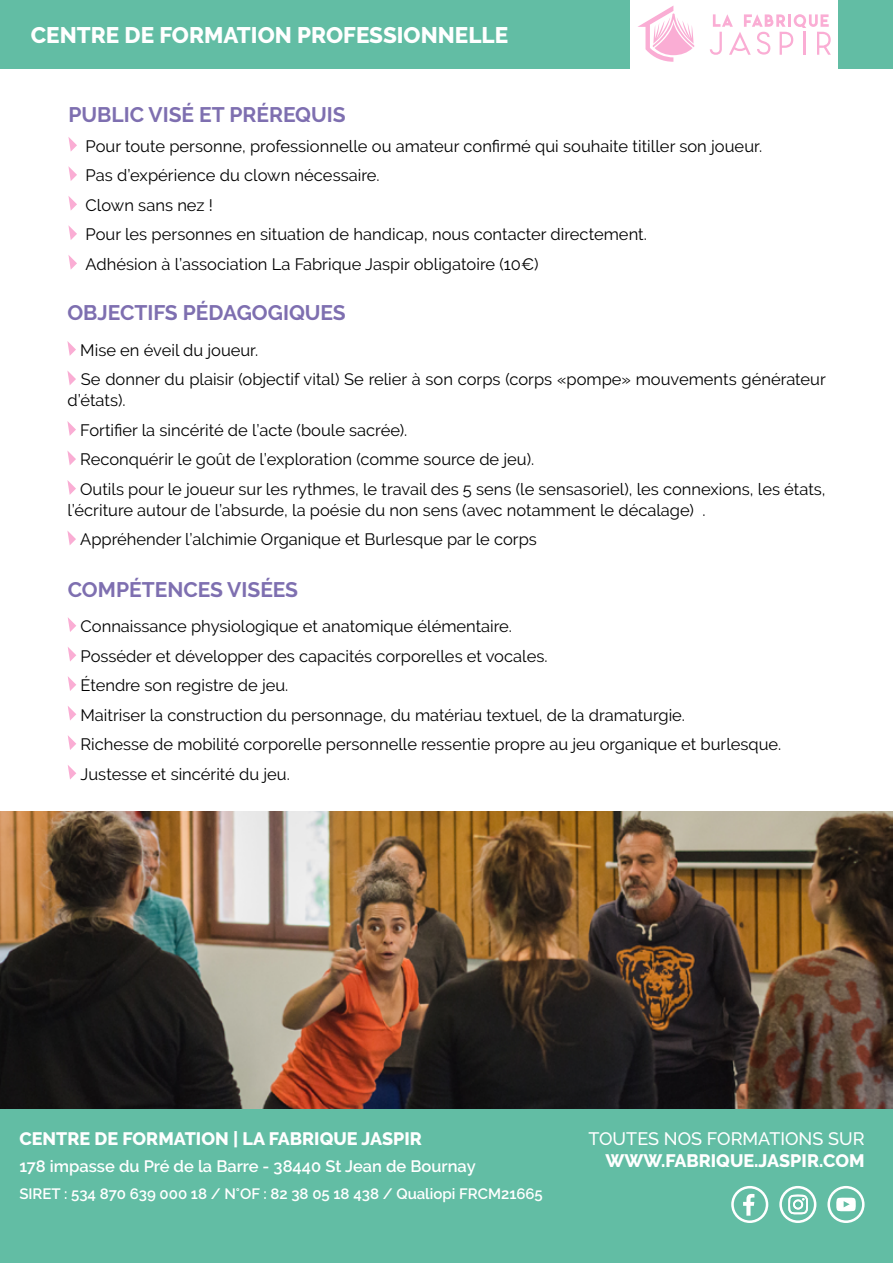
<style>
.page{position:relative;width:893px;height:1263px;background:#fff}
.page>*{position:absolute;margin:0;border:0;box-sizing:border-box;transform-origin:0 0}
.t1{font:800 22.5px "Raleway";color:#fff}
.t2{font:700 21px "Raleway";color:#7e6fb0}
.t3{font:800 18px "Raleway";color:#fff}
.t4{font:500 18px "Raleway";color:#fff}
.t5{font:16.5px/29.5px "Raleway";color:#000}
.t6{font:600 16.5px "Raleway";color:#fff}
.t7{font:600 15px "Raleway";color:#fff}
</style>
<div class="page">
<div style="left:0;top:1108px;width:893px;height:155px;background:#62bda4"></div>
<svg style="left:731px;top:1186px;width:37px;height:37px"></svg>
<svg style="left:779px;top:1186px;width:37px;height:37px"></svg>
<svg style="left:827px;top:1186px;width:37px;height:37px"></svg>
<div style="left:0;top:0;width:629px;height:68px;background:#62bda4"></div>
<div style="left:839px;top:0;width:54px;height:68px;background:#62bda4"></div>
<svg style="left:638px;top:6px;width:56px;height:56px"></svg>
<svg style="left:710px;top:14px;width:121px;height:41px"></svg>
<svg style="left:67px;top:341px;width:9px;height:15px"></svg>
<svg style="left:67px;top:371px;width:9px;height:14px"></svg>
<svg style="left:67px;top:421px;width:9px;height:15px"></svg>
<svg style="left:67px;top:451px;width:9px;height:14px"></svg>
<svg style="left:67px;top:480px;width:9px;height:15px"></svg>
<svg style="left:67px;top:531px;width:9px;height:14px"></svg>
<svg style="left:68px;top:137px;width:9px;height:15px"></svg>
<svg style="left:68px;top:166px;width:9px;height:15px"></svg>
<svg style="left:68px;top:196px;width:9px;height:15px"></svg>
<svg style="left:68px;top:225px;width:9px;height:15px"></svg>
<svg style="left:68px;top:255px;width:9px;height:15px"></svg>
<svg style="left:68px;top:617px;width:8px;height:15px"></svg>
<svg style="left:68px;top:647px;width:8px;height:14px"></svg>
<svg style="left:68px;top:676px;width:8px;height:15px"></svg>
<svg style="left:68px;top:706px;width:8px;height:14px"></svg>
<svg style="left:68px;top:735px;width:8px;height:15px"></svg>
<svg style="left:68px;top:765px;width:8px;height:14px"></svg>
<img style="left:0;top:812px;width:893px;height:296px">
<h1 class="t1" style="left:31px;top:22px;width:479px">CENTRE DE FORMATION PROFESSIONNELLE</h1>
<p class="t2" style="left:68px;top:103px;width:279px">PUBLIC VISÉ ET PRÉREQUIS</p>
<p class="t5" style="left:86px;top:131px;width:678px">Pour toute personne, professionnelle ou amateur confirmé qui souhaite titiller son joueur.<br>Pas d’expérience du clown nécessaire.<br>Clown sans nez !<br>Pour les personnes en situation de handicap, nous contacter directement.<br>Adhésion à l’association La Fabrique Jaspir obligatoire (10€)</p>
<p class="t2" style="left:67px;top:301px;width:280px">OBJECTIFS PÉDAGOGIQUES</p>
<p class="t5" style="left:80px;top:335px;width:747px">Mise en éveil du joueur.<br>Se donner du plaisir (objectif vital) Se relier à son corps (corps «pompe» mouvements générateur</p>
<p class="t5" style="left:80px;top:386px;width:747px;text-indent:-13px">d’états).<br>Fortifier la sincérité de l’acte (boule sacrée).<br>Reconquérir le goût de l’exploration (comme source de jeu).<br>Outils pour le joueur sur les rythmes, le travail des 5 sens (le sensasoriel), les connexions, les états,</p>
<p class="t5" style="left:80px;top:495px;width:627px;text-indent:-13px">l’écriture autour de l’absurde, la poésie du non sens (avec notamment le décalage) .<br>Appréhender l’alchimie Organique et Burlesque par le corps</p>
<p class="t2" style="left:68px;top:577px;width:232px">COMPÉTENCES VISÉES</p>
<p class="t5" style="left:81px;top:611px;width:702px">Connaissance physiologique et anatomique élémentaire.<br>Posséder et développer des capacités corporelles et vocales.<br>Étendre son registre de jeu.<br>Maitriser la construction du personnage, du matériau textuel, de la dramaturgie.<br>Richesse de mobilité corporelle personnelle ressentie propre au jeu organique et burlesque.<br>Justesse et sincérité du jeu.</p>
<p class="t3" style="left:19px;top:1129px;width:404px">CENTRE DE FORMATION | LA FABRIQUE JASPIR</p>
<p class="t6" style="left:19px;top:1157px;width:458px">178 impasse du Pré de la Barre - 38440 St Jean de Bournay</p>
<p class="t7" style="left:19px;top:1185px;width:525px">SIRET : 534 870 639 000 18 / N°OF : 82 38 05 18 438 / Qualiopi FRCM21665</p>
<p class="t4" style="left:588px;top:1129px;width:278px">TOUTES NOS FORMATIONS SUR</p>
<p class="t3" style="left:605px;top:1150px;width:261px">WWW.FABRIQUE.JASPIR.COM</p>
</div>
